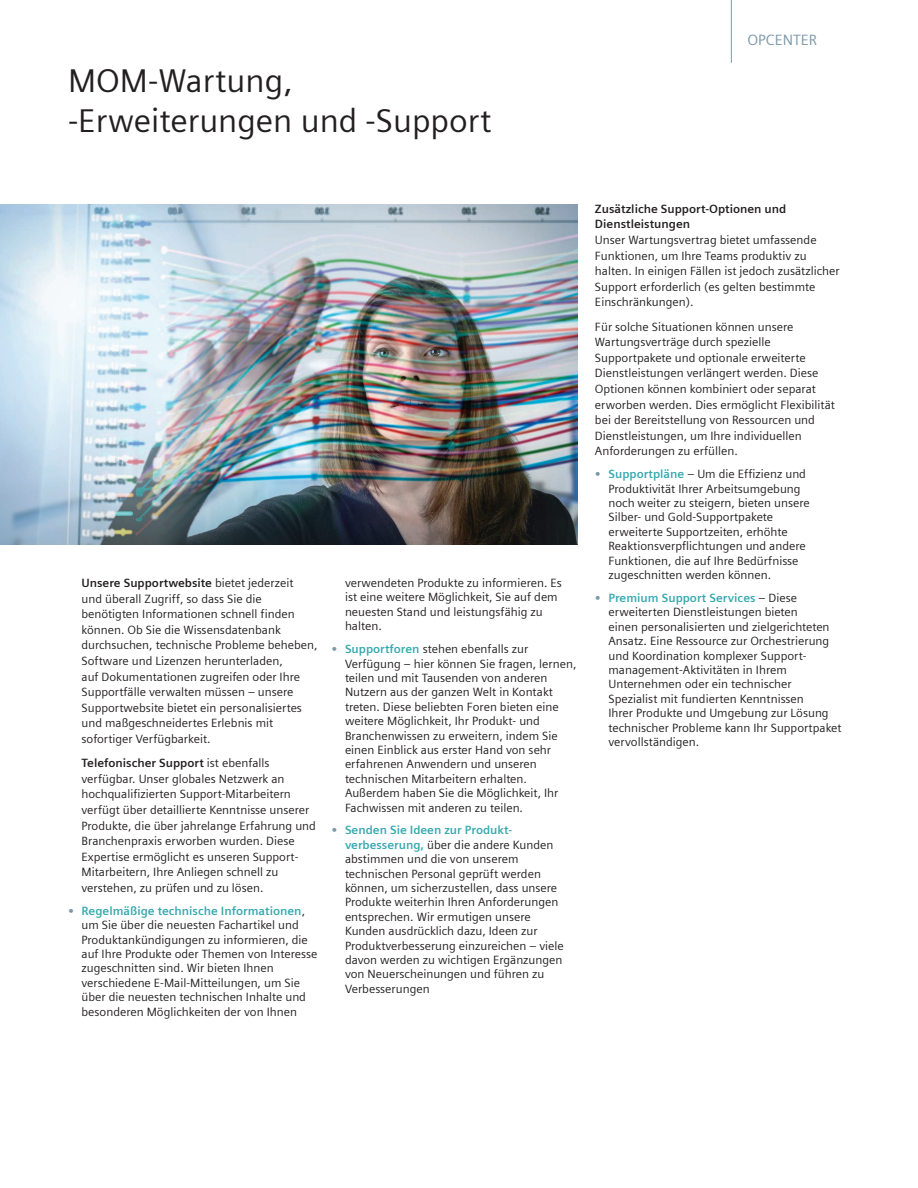
<style>
.page{position:relative;width:918px;height:1188px;background:#fff}
.page>*{position:absolute;margin:0;border:0;box-sizing:border-box;transform-origin:0 0}
.Head_Blk__22pt_120{font:33px/39.6px "Siemens Sans Global";color:#231f20}
.Product_tab___10pt_0{font:15px "Siemens Sans Global";color:#7b99a9}
.Body_Text_Indented{font:12px/14.4px "Siemens Sans Global";color:#231f20}
.Body_Text_Black_9pt{font:12px/15.6px "Siemens Sans Global";color:#231f20}
.Body_Subhead_Black{font:700 12px/15.6px "Siemens Sans Global";color:#231f20}
.s1{font-weight:700}
.s2{font-weight:700;color:#7b99a9}
.s3{font-weight:700;color:#36a9af}
</style>
<div class="page">
<hr style="left:731px;top:0;width:1px;height:63px;background:#7b99a9">
<img style="left:0;top:204px;width:578px;height:340px">
<p class="Head_Blk__22pt_120" style="left:68px;top:61px;width:425px">MOM-Wartung, -Erweiterungen und -Support</p>
<p class="Product_tab___10pt_0" style="left:748px;top:32px;width:71px">OPCENTER</p>
<p class="Body_Text_Indented" style="left:82px;top:575px;width:238px;line-height:15.6px"><span class="s1">Unsere Supportwebsite</span> bietet jederzeit<br>und überall Zugriff, so dass Sie die benötigten Informationen schnell finden können. Ob Sie die Wissensdatenbank durchsuchen, technische Probleme beheben, Software und Lizenzen herunterladen,<br>auf Dokumentationen zugreifen oder Ihre Supportfälle verwalten müssen – unsere Supportwebsite bietet ein personalisiertes und maßgeschneidertes Erlebnis mit sofortiger Verfügbarkeit.</p>
<p class="Body_Text_Indented" style="left:82px;top:755px;width:236px;line-height:15.6px"><span class="s1">Telefonischer Support</span> ist ebenfalls verfügbar. Unser globales Netzwerk an hochqualifizierten Support-Mitarbeitern verfügt über detaillierte Kenntnisse unserer Produkte, die über jahrelange Erfahrung und Branchenpraxis erworben wurden. Diese Expertise ermöglicht es unseren Support-Mitarbeitern, Ihre Anliegen schnell zu verstehen, zu prüfen und zu lösen.</p>
<p class="Body_Text_Indented" style="left:82px;top:904px;width:237px;text-indent:-14px"><span class="s2">•</span> <span class="s3">Regelmäßige technische Informationen</span>, um Sie über die neuesten Fachartikel und Produktankündigungen zu informieren, die auf Ihre Produkte oder Themen von Interesse zugeschnitten sind. Wir bieten Ihnen verschiedene E-Mail-Mitteilungen, um Sie über die neuesten technischen Inhalte und besonderen Möglichkeiten der von Ihnen</p>
<p class="Body_Text_Indented" style="left:345px;top:576px;width:218px">verwendeten Produkte zu informieren. Es ist eine weitere Möglichkeit, Sie auf dem neuesten Stand und leistungsfähig zu halten.</p>
<p class="Body_Text_Indented" style="left:345px;top:642px;width:233px;text-indent:-14px"><span class="s2">•</span> <span class="s3">Supportforen</span> stehen ebenfalls zur Verfügung – hier können Sie fragen, lernen, teilen und mit Tausenden von anderen Nutzern aus der ganzen Welt in Kontakt treten. Diese beliebten Foren bieten eine weitere Möglichkeit, Ihr Produkt- und Branchenwissen zu erweitern, indem Sie einen Einblick aus erster Hand von sehr erfahrenen Anwendern und unseren technischen Mitarbeitern erhalten.<br>Außerdem haben Sie die Möglichkeit, Ihr Fachwissen mit anderen zu teilen.</p>
<p class="Body_Text_Indented" style="left:345px;top:823px;width:220px;text-indent:-14px"><span class="s2">•</span> <span class="s3">Senden Sie Ideen zur Produkt&shy;verbesserung,</span> über die andere Kunden abstimmen und die von unserem technischen Personal geprüft werden können, um sicherzustellen, dass unsere Produkte weiterhin Ihren Anforderungen entsprechen. Wir ermutigen unsere Kunden ausdrücklich dazu, Ideen zur Produktverbesserung einzureichen – viele davon werden zu wichtigen Ergänzungen von Neuerscheinungen und führen zu Verbesserungen</p>
<p class="Body_Subhead_Black" style="left:595px;top:201px;width:193px">Zusätzliche Support-Optionen und<br>Dienstleistungen</p>
<p class="Body_Text_Black_9pt" style="left:595px;top:232px;width:246px">Unser Wartungsvertrag bietet umfassende Funktionen, um Ihre Teams produktiv zu halten. In einigen Fällen ist jedoch zusätzlicher Support erforderlich (es gelten bestimmte Einschränkungen).</p>
<p class="Body_Text_Black_9pt" style="left:595px;top:319px;width:242px">Für solche Situationen können unsere Wartungsverträge durch spezielle Supportpakete und optionale erweiterte Dienstleistungen verlängert werden. Diese Optionen können kombiniert oder separat erworben werden. Dies ermöglicht Flexibilität bei der Bereitstellung von Ressourcen und Dienstleistungen, um Ihre individuellen Anforderungen zu erfüllen.</p>
<p class="Body_Text_Indented" style="left:608px;top:467px;width:203px;text-indent:-14px"><span class="s2">•</span> <span class="s3">Supportpläne</span> – Um die Effizienz und Produktivität Ihrer Arbeitsumgebung noch weiter zu steigern, bieten unsere Silber- und Gold-Supportpakete erweiterte Supportzeiten, erhöhte Reaktionsverpflichtungen und andere Funktionen, die auf Ihre Bedürfnisse zugeschnitten werden können.</p>
<p class="Body_Text_Indented" style="left:608px;top:591px;width:234px;text-indent:-14px"><span class="s2">•</span> <span class="s3">Premium Support Services</span> – Diese erweiterten Dienstleistungen bieten<br>einen personalisierten und zielgerichteten Ansatz. Eine Ressource zur Orchestrierung und Koordination komplexer Support&shy;management-Aktivitäten in Ihrem Unternehmen oder ein technischer Spezialist mit fundierten Kenntnissen<br>Ihrer Produkte und Umgebung zur Lösung technischer Probleme kann Ihr Supportpaket vervollständigen.</p>
</div>
